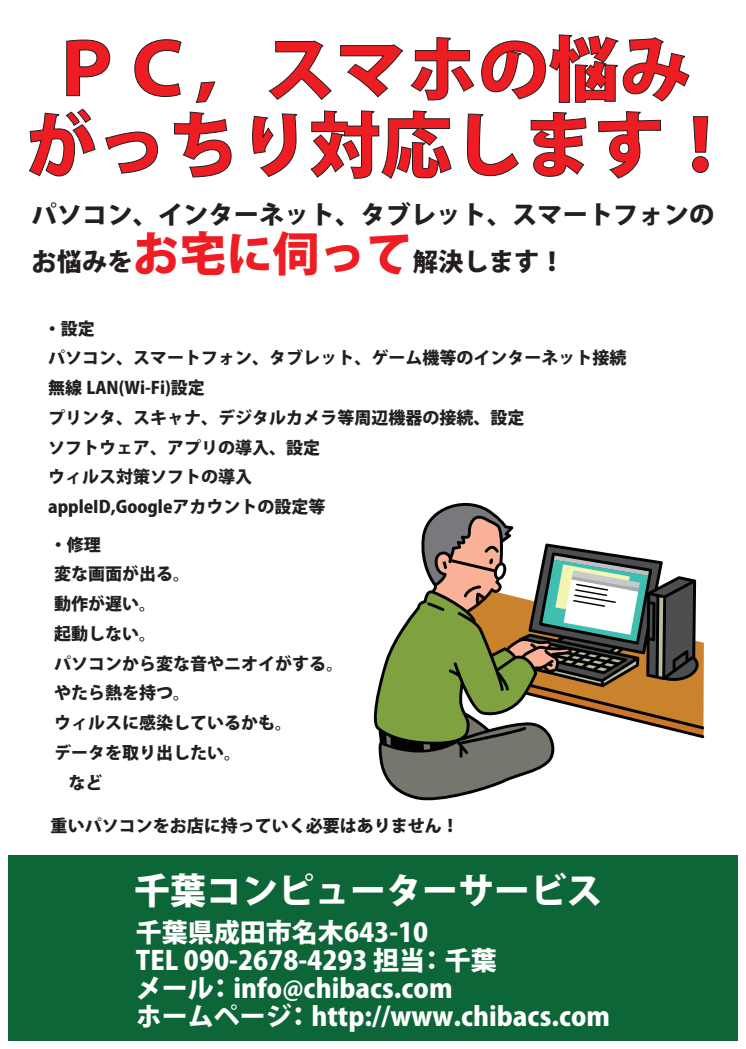
<style>
.page{position:relative;width:746px;height:1049px;background:#fff}
.page>*{position:absolute;margin:0;border:0;box-sizing:border-box;transform-origin:0 0}
.t1{font:800 71px "Koz Go Pro";color:#ee1d23}
.t2{font:800 36px "Koz Go Pro";color:#fff}
.t3{font:800 26px/28px "Koz Go Pro";color:#fff}
.t4{font:800 25.3px/47.8px "Koz Go Pro";color:#231f20}
.t5{font:800 17px/29.8px "Koz Go Pro";color:#231f20}
.s1{font-size:46.7px;color:#ee1d23}
</style>
<div class="page">
<svg style="left:373px;top:502px;width:330px;height:298px"></svg>
<div style="left:9px;top:855px;width:728px;height:185px;background:#0c6638"></div>
<svg style="left:29px;top:108px;width:67px;height:69px"></svg>
<svg style="left:105px;top:131px;width:53px;height:43px"></svg>
<svg style="left:174px;top:111px;width:58px;height:67px"></svg>
<svg style="left:252px;top:113px;width:45px;height:64px"></svg>
<svg style="left:310px;top:110px;width:142px;height:69px"></svg>
<svg style="left:467px;top:113px;width:52px;height:64px"></svg>
<svg style="left:530px;top:111px;width:57px;height:66px"></svg>
<svg style="left:598px;top:111px;width:63px;height:68px"></svg>
<svg style="left:691px;top:116px;width:18px;height:57px"></svg>
<svg style="left:66px;top:39px;width:45px;height:58px"></svg>
<svg style="left:134px;top:39px;width:48px;height:58px"></svg>
<svg style="left:195px;top:81px;width:21px;height:22px"></svg>
<svg style="left:268px;top:40px;width:64px;height:60px"></svg>
<svg style="left:340px;top:34px;width:350px;height:69px"></svg>
<h1 class="t1" style="left:52px;top:23px;width:641px">ＰＣ，スマホの悩み</h1>
<h1 class="t1" style="left:26px;top:99px;width:711px">がっちり対応します！</h1>
<h3 class="t4" style="left:32px;top:192px;width:684px">パソコン、インターネット、タブレット、スマートフォンのお悩みを<span class="s1">お宅に伺って</span>解決します！</h3>
<p class="t5" style="left:44px;top:315px;width:584px">・設定<br>パソコン、スマートフォン、タブレット、ゲーム機等のインターネット接続無線 LAN(Wi-Fi)設定<br>プリンタ、スキャナ、デジタルカメラ等周辺機器の接続、設定<br>ソフトウェア、アプリの導入、設定<br>ウィルス対策ソフトの導入<br>appleID,Googleアカウントの設定等</p>
<p class="t5" style="left:50px;top:531px;width:53px">・修理</p>
<p class="t5" style="left:54px;top:560px;width:138px">変な画面が出る。</p>
<p class="t5" style="left:54px;top:590px;width:104px">動作が遅い。</p>
<p class="t5" style="left:54px;top:620px;width:104px">起動しない。</p>
<p class="t5" style="left:54px;top:650px;width:291px">パソコンから変な音やニオイがする。</p>
<p class="t5" style="left:54px;top:679px;width:138px">やたら熱を持つ。</p>
<p class="t5" style="left:54px;top:709px;width:240px">ウィルスに感染しているかも。</p>
<p class="t5" style="left:54px;top:739px;width:189px">データを取り出したい。</p>
<p class="t5" style="left:68px;top:769px;width:35px">など</p>
<p class="t5" style="left:51px;top:812px;width:410px">重いパソコンをお店に持っていく必要はありません！</p>
<h2 class="t2" style="left:134px;top:867px;width:469px">千葉コンピューターサービス</h2>
<h3 class="t3" style="left:136px;top:920px;width:475px">千葉県成田市名木643-10<br>TEL 090-2678-4293 担当：千葉<br>メール：info@chibacs.com<br>ホームページ：http://www.chibacs.com</h3>
</div>
